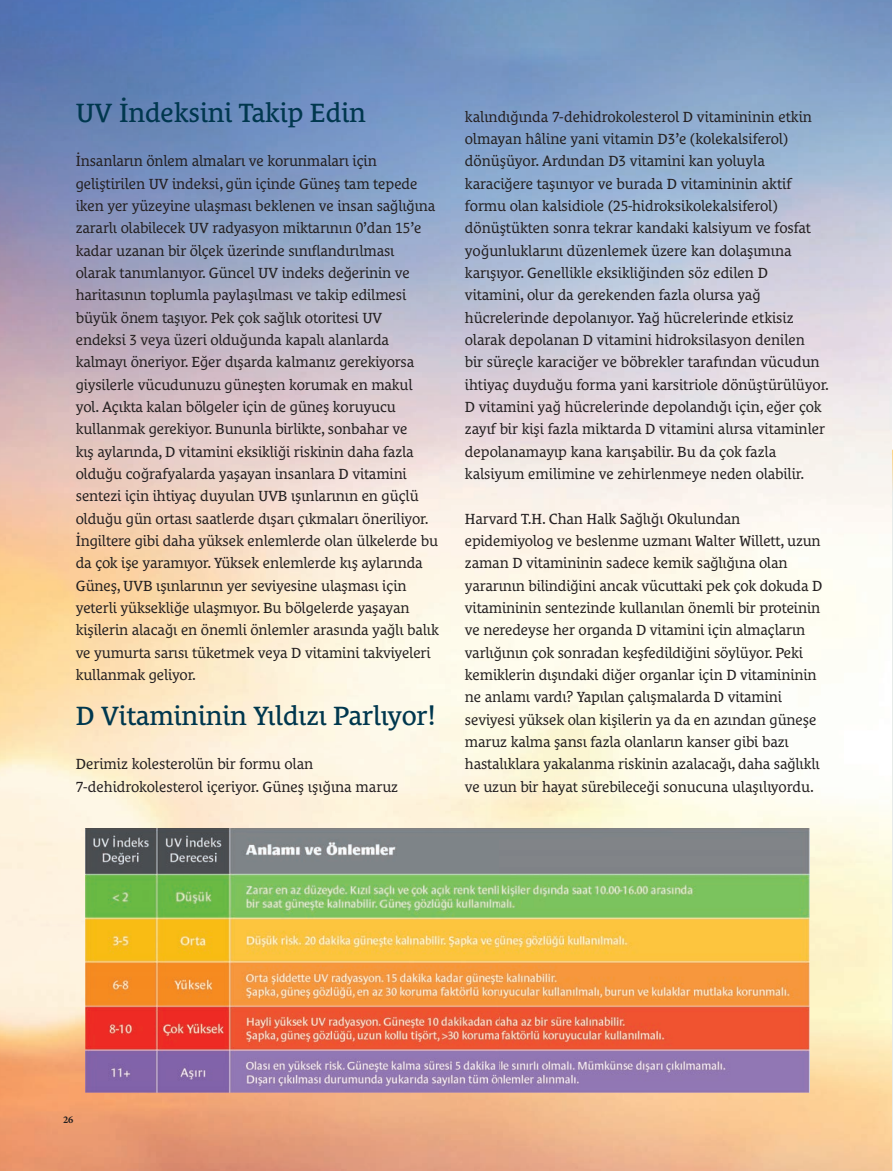
<style>
.page{position:relative;width:893px;height:1171px;background:#fff}
.page>*{position:absolute;margin:0;border:0;box-sizing:border-box;transform-origin:0 0}
.t1{font:27px "Le Monde Courrier Pro";letter-spacing:-.005em;color:#00374e}
.t2{font:15px/22.4px "Le Monde Courrier Pro";letter-spacing:-.01em;color:#231f20}
.t3{font:700 10.35px "Minion Pro";color:#231f20}
</style>
<div class="page">
<img style="left:0;top:0;width:893px;height:1170px">
<img style="left:86px;top:828px;width:724px;height:264px">
<h1 class="t1" style="left:76px;top:101px;width:292px">UV İndeksini Takip Edin</h1>
<p class="t2" style="left:76px;top:151px;width:365px">İnsanların önlem almaları ve korunmaları için geliştirilen UV indeksi, gün içinde Güneş tam tepede iken yer yüzeyine ulaşması beklenen ve insan sağlığına zararlı olabilecek UV radyasyon miktarının 0’dan 15’e kadar uzanan bir ölçek üzerinde sınıflandırılması<br>olarak tanımlanıyor. Güncel UV indeks değerinin ve haritasının toplumla paylaşılması ve takip edilmesi büyük önem taşıyor. Pek çok sağlık otoritesi UV<br>endeksi 3 veya üzeri olduğunda kapalı alanlarda kalmayı öneriyor. Eğer dışarda kalmanız gerekiyorsa giysilerle vücudunuzu güneşten korumak en makul yol. Açıkta kalan bölgeler için de güneş koruyucu kullanmak gerekiyor. Bununla birlikte, sonbahar ve<br>kış aylarında, D vitamini eksikliği riskinin daha fazla olduğu coğrafyalarda yaşayan insanlara D vitamini sentezi için ihtiyaç duyulan UVB ışınlarının en güçlü olduğu gün ortası saatlerde dışarı çıkmaları öneriliyor.<br>İngiltere gibi daha yüksek enlemlerde olan ülkelerde bu da çok işe yaramıyor. Yüksek enlemlerde kış aylarında Güneş, UVB ışınlarının yer seviyesine ulaşması için yeterli yüksekliğe ulaşmıyor. Bu bölgelerde yaşayan kişilerin alacağı en önemli önlemler arasında yağlı balık ve yumurta sarısı tüketmek veya D vitamini takviyeleri kullanmak geliyor.</p>
<h1 class="t1" style="left:76px;top:703px;width:362px">D Vitamininin Yıldızı Parlıyor!</h1>
<p class="t2" style="left:76px;top:754px;width:324px">Derimiz kolesterolün bir formu olan<br>7-dehidrokolesterol içeriyor. Güneş ışığına maruz</p>
<p class="t2" style="left:465px;top:106px;width:366px">kalındığında 7-dehidrokolesterol D vitamininin etkin olmayan hâline yani vitamin D3’e (kolekalsiferol) dönüşüyor. Ardından D3 vitamini kan yoluyla karaciğere taşınıyor ve burada D vitamininin aktif formu olan kalsidiole (25-hidroksikolekalsiferol) dönüştükten sonra tekrar kandaki kalsiyum ve fosfat yoğunluklarını düzenlemek üzere kan dolaşımına karışıyor. Genellikle eksikliğinden söz edilen D vitamini, olur da gerekenden fazla olursa yağ hücrelerinde depolanıyor. Yağ hücrelerinde etkisiz olarak depolanan D vitamini hidroksilasyon denilen<br>bir süreçle karaciğer ve böbrekler tarafından vücudun ihtiyaç duyduğu forma yani karsitriole dönüştürülüyor.<br>D vitamini yağ hücrelerinde depolandığı için, eğer çok zayıf bir kişi fazla miktarda D vitamini alırsa vitaminler depolanamayıp kana karışabilir. Bu da çok fazla kalsiyum emilimine ve zehirlenmeye neden olabilir.</p>
<p class="t2" style="left:465px;top:508px;width:359px">Harvard T.H. Chan Halk Sağlığı Okulundan epidemiyolog ve beslenme uzmanı Walter Willett, uzun zaman D vitamininin sadece kemik sağlığına olan yararının bilindiğini ancak vücuttaki pek çok dokuda D vitamininin sentezinde kullanılan önemli bir proteinin ve neredeyse her organda D vitamini için almaçların varlığının çok sonradan keşfedildiğini söylüyor. Peki kemiklerin dışındaki diğer organlar için D vitamininin ne anlamı vardı? Yapılan çalışmalarda D vitamini seviyesi yüksek olan kişilerin ya da en azından güneşe maruz kalma şansı fazla olanların kanser gibi bazı hastalıklara yakalanma riskinin azalacağı, daha sağlıklı ve uzun bir hayat sürebileceği sonucuna ulaşılıyordu.</p>
<p class="t3" style="left:63px;top:1112px;width:12px">26</p>
</div>
